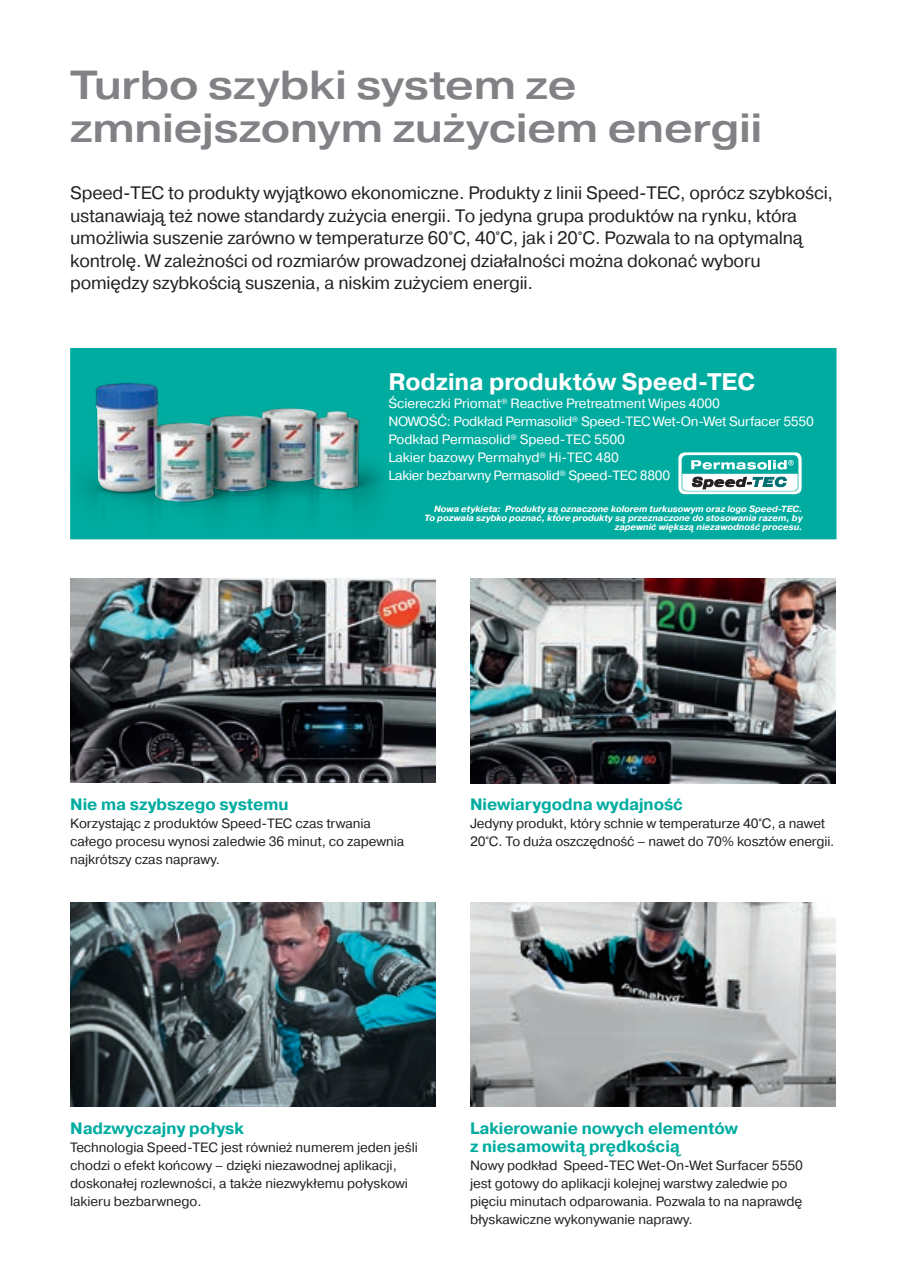
<style>
.page{position:relative;width:906px;height:1276px;background:#fff}
.page>*{position:absolute;margin:0;border:0;box-sizing:border-box;transform-origin:0 0}
.t1{font:500 expanded 40.5px/43.5px "Spies Hecker Pragmatica";letter-spacing:-.005em;color:#808285}
.t2{font:700 24px "Spies Hecker Pragmatica";letter-spacing:-.005em;color:#fff}
.t3{font:18px/22.5px "Spies Hecker Pragmatica";letter-spacing:-.01em;color:#231f20}
.t4{font:700 16.5px/18px "Spies Hecker Pragmatica";letter-spacing:-.005em;color:#00aca0}
.t5{font:13.5px/18px "Spies Hecker Pragmatica";letter-spacing:-.005em;color:#231f20}
.t6{font:13.5px/18px "Spies Hecker Pragmatica";letter-spacing:-.005em;color:#fff}
.t7{font:italic 700 9px/9px "Spies Hecker Pragmatica";color:#fff;text-align:right}
</style>
<div class="page">
<img style="left:70px;top:902px;width:366px;height:204px">
<img style="left:470px;top:902px;width:366px;height:204px">
<img style="left:70px;top:579px;width:366px;height:203px">
<img style="left:470px;top:579px;width:366px;height:204px">
<div style="left:70px;top:348px;width:766px;height:191px;background:#00aca0"></div>
<svg style="left:678px;top:452px;width:123px;height:42px"></svg>
<svg style="left:681px;top:455px;width:117px;height:36px"></svg>
<img style="left:70px;top:348px;width:336px;height:191px">
<img style="left:96px;top:384px;width:200px;height:117px">
<h1 class="t1" style="left:70px;top:63px;width:694px">Turbo szybki system ze zmniejszonym zużyciem energii</h1>
<p class="t3" style="left:70px;top:182px;width:764px">Speed-TEC to produkty wyjątkowo ekonomiczne. Produkty z linii Speed-TEC, oprócz szybkości, ustanawiają też nowe standardy zużycia energii. To jedyna grupa produktów na rynku, która umożliwia suszenie zarówno w temperaturze 60°C, 40°C, jak i 20°C. Pozwala to na optymalną kontrolę. W zależności od rozmiarów prowadzonej działalności można dokonać wyboru pomiędzy szybkością suszenia, a niskim zużyciem energii.</p>
<h2 class="t2" style="left:388px;top:366px;width:368px">Rodzina produktów Speed-TEC</h2>
<p class="t6" style="left:388px;top:395px;width:427px">Ściereczki Priomat<sup>®</sup> Reactive Pretreatment Wipes 4000<br>NOWOŚĆ: Podkład Permasolid<sup>®</sup> Speed-TEC Wet-On-Wet Surfacer 5550<br>Podkład Permasolid<sup>®</sup> Speed-TEC 5500<br>Lakier bazowy Permahyd<sup>®</sup> Hi-TEC 480<br>Lakier bezbarwny Permasolid<sup>®</sup> Speed-TEC 8800</p>
<p class="t7" style="left:424px;top:505px;width:379px">Nowa etykieta: Produkty są oznaczone kolorem turkusowym oraz logo Speed-TEC.<br>To pozwala szybko poznać, które produkty są przeznaczone do stosowania razem, by zapewnić większą niezawodność procesu.</p>
<p class="t4" style="left:70px;top:796px;width:220px">Nie ma szybszego systemu</p>
<p class="t5" style="left:70px;top:815px;width:335px">Korzystając z produktów Speed-TEC czas trwania całego procesu wynosi zaledwie 36 minut, co zapewnia najkrótszy czas naprawy.</p>
<p class="t4" style="left:470px;top:796px;width:214px">Niewiarygodna wydajność</p>
<p class="t5" style="left:470px;top:815px;width:366px">Jedyny produkt, który schnie w temperaturze 40°C, a nawet<br>20°C. To duża oszczędność – nawet do 70% kosztów energii.</p>
<p class="t4" style="left:70px;top:1120px;width:175px">Nadzwyczajny połysk</p>
<p class="t5" style="left:70px;top:1139px;width:349px">Technologia Speed-TEC jest również numerem jeden jeśli chodzi o efekt końcowy – dzięki niezawodnej aplikacji, doskonałej rozlewności, a także niezwykłemu połyskowi lakieru bezbarwnego.</p>
<p class="t4" style="left:470px;top:1120px;width:270px">Lakierowanie nowych elementów z niesamowitą prędkością</p>
<p class="t5" style="left:470px;top:1157px;width:334px">Nowy podkład Speed-TEC Wet-On-Wet Surfacer 5550 jest gotowy do aplikacji kolejnej warstwy zaledwie po pięciu minutach odparowania. Pozwala to na naprawdę błyskawiczne wykonywanie naprawy.</p>
</div>
